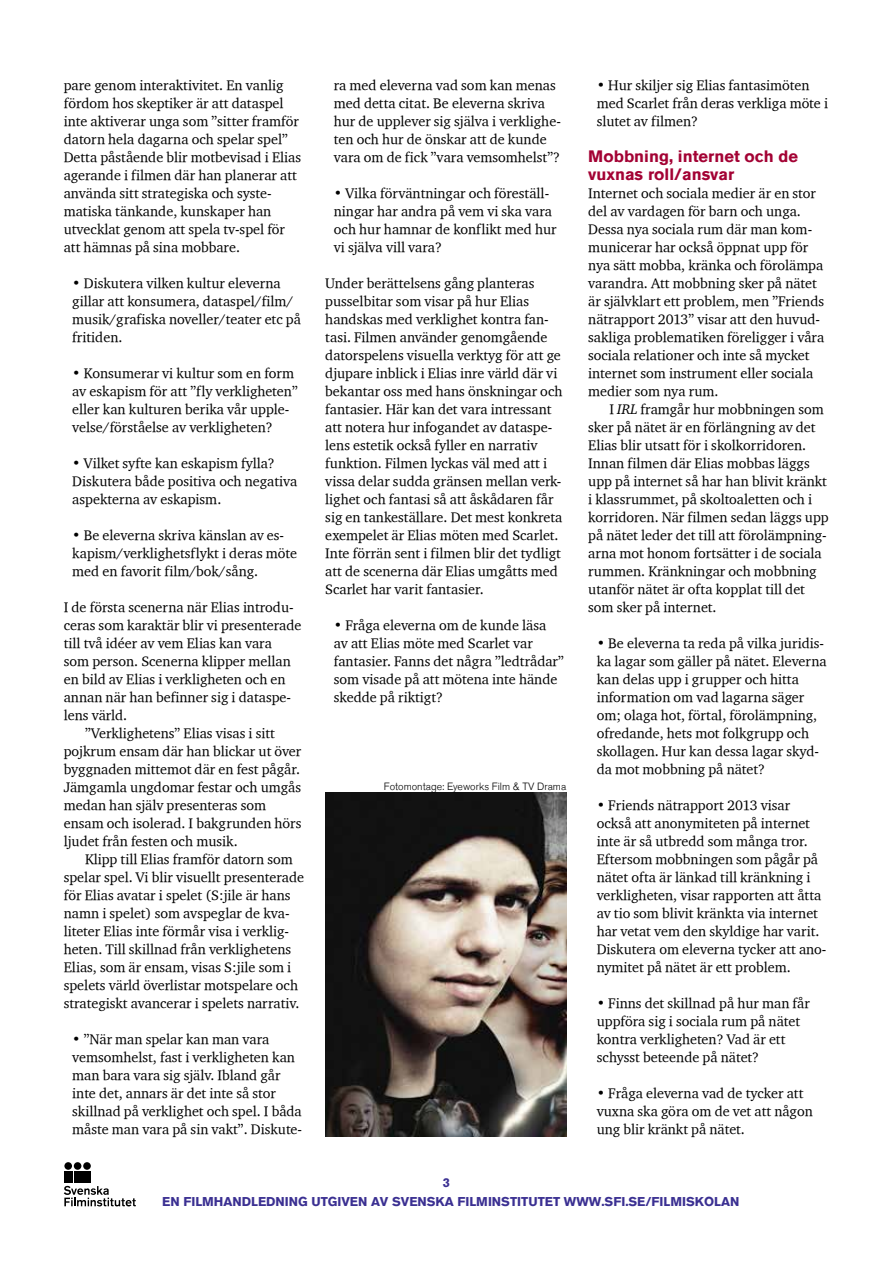
<style>
.page{position:relative;width:893px;height:1263px;background:#fff}
.page>*{position:absolute;margin:0;border:0;box-sizing:border-box;transform-origin:0 0}
.t1{font:700 16.5px/18px "Akzidenz Grotesk BQ";color:#a30234}
.t2{font:14.25px/18px "Charter ITCTT";color:#000}
.t3{font:700 12.75px/19.2px "Akzidenz Grotesk BQ";color:#3b3092}
.t4{font:300 10.5px "Akzidenz Grotesk BQ";color:#000}
.s1{font-family:"Charter ITCTT Italic"}
</style>
<div class="page">
<img style="left:325px;top:792px;width:241px;height:344px">
<svg style="left:64px;top:1186px;width:72px;height:20px"></svg>
<div style="left:64px;top:1171px;width:8px;height:12px;background:#000"></div>
<div style="left:74px;top:1171px;width:16px;height:12px;background:#000"></div>
<div style="left:64px;top:1162px;width:8px;height:8px;background:#000;border-radius:50%"></div>
<div style="left:74px;top:1162px;width:7px;height:8px;background:#000;border-radius:50%"></div>
<div style="left:83px;top:1162px;width:8px;height:8px;background:#000;border-radius:50%"></div>
<p class="t2" style="left:64px;top:76px;width:239px">pare genom interaktivitet. En vanlig fördom hos skeptiker är att dataspel inte aktiverar unga som ”sitter framför datorn hela dagarna och spelar spel” Detta påstående blir motbevisad i Elias agerande i filmen där han planerar att använda sitt strategiska och syste&shy;matiska tänkande, kunskaper han utvecklat genom att spela tv-spel för att hämnas på sina mobbare.</p>
<p class="t2" style="left:72px;top:274px;width:230px">• Diskutera vilken kultur eleverna gillar att konsumera, dataspel/film/ musik/grafiska noveller/teater etc på fritiden.</p>
<p class="t2" style="left:72px;top:364px;width:227px">• Konsumerar vi kultur som en form av eskapism för att ”fly verkligheten” eller kan kulturen berika vår upple&shy;velse/förståelse av verkligheten?</p>
<p class="t2" style="left:72px;top:454px;width:227px">• Vilket syfte kan eskapism fylla?<br>Diskutera både positiva och negativa aspekterna av eskapism.</p>
<p class="t2" style="left:72px;top:526px;width:226px">• Be eleverna skriva känslan av es&shy;kapism/verklighetsflykt i deras möte med en favorit film/bok/sång.</p>
<p class="t2" style="left:64px;top:598px;width:231px">I de första scenerna när Elias introdu-</p>
<p class="t2" style="left:64px;top:616px;width:239px">ceras som karaktär blir vi presenterade</p>
<p class="t2" style="left:64px;top:634px;width:210px">till två idéer av vem Elias kan vara</p>
<p class="t2" style="left:64px;top:652px;width:229px">som person. Scenerna klipper mellan</p>
<p class="t2" style="left:64px;top:670px;width:223px">en bild av Elias i verkligheten och en</p>
<p class="t2" style="left:64px;top:688px;width:229px">annan när han befinner sig i dataspe-</p>
<p class="t2" style="left:64px;top:706px;width:65px">lens värld.</p>
<p class="t2" style="left:85px;top:724px;width:191px">”Verklighetens” Elias visas i sitt</p>
<p class="t2" style="left:64px;top:742px;width:239px">pojkrum ensam där han blickar ut över</p>
<p class="t2" style="left:64px;top:760px;width:238px">byggnaden mittemot där en fest pågår.</p>
<p class="t2" style="left:64px;top:778px;width:239px">Jämgamla ungdomar festar och umgås</p>
<p class="t2" style="left:64px;top:796px;width:204px">medan han själv presenteras som</p>
<p class="t2" style="left:64px;top:814px;width:239px">ensam och isolerad. I bakgrunden hörs</p>
<p class="t2" style="left:64px;top:832px;width:175px">ljudet från festen och musik.</p>
<p class="t2" style="left:85px;top:850px;width:209px">Klipp till Elias framför datorn som</p>
<p class="t2" style="left:64px;top:868px;width:242px">spelar spel. Vi blir visuellt presenterade</p>
<p class="t2" style="left:64px;top:886px;width:228px">för Elias avatar i spelet (S:jile är hans</p>
<p class="t2" style="left:64px;top:904px;width:227px">namn i spelet) som avspeglar de kva-</p>
<p class="t2" style="left:64px;top:922px;width:227px">liteter Elias inte förmår visa i verklig-</p>
<p class="t2" style="left:64px;top:940px;width:229px">heten. Till skillnad från verklighetens</p>
<p class="t2" style="left:64px;top:958px;width:229px">Elias, som är ensam, visas S:jile som i</p>
<p class="t2" style="left:64px;top:976px;width:236px">spelets värld överlistar motspelare och</p>
<p class="t2" style="left:64px;top:994px;width:237px">strategiskt avancerar i spelets narrativ.</p>
<p class="t2" style="left:72px;top:1030px;width:231px">• ”När man spelar kan man vara vemsomhelst, fast i verkligheten kan man bara vara sig själv. Ibland går inte det, annars är det inte så stor skillnad på verklighet och spel. I båda måste man vara på sin vakt”. Diskute-</p>
<p class="t2" style="left:334px;top:76px;width:229px">ra med eleverna vad som kan menas med detta citat. Be eleverna skriva hur de upplever sig själva i verklighe&shy;ten och hur de önskar att de kunde vara om de fick ”vara vemsomhelst”?</p>
<p class="t2" style="left:334px;top:184px;width:224px">• Vilka förväntningar och föreställ&shy;ningar har andra på vem vi ska vara och hur hamnar de konflikt med hur vi själva vill vara?</p>
<p class="t2" style="left:325px;top:274px;width:239px">Under berättelsens gång planteras pusselbitar som visar på hur Elias handskas med verklighet kontra fan&shy;tasi. Filmen använder genomgående datorspelens visuella verktyg för att ge djupare inblick i Elias inre värld där vi bekantar oss med hans önskningar och fantasier. Här kan det vara intressant att notera hur infogandet av dataspe&shy;lens estetik också fyller en narrativ funktion. Filmen lyckas väl med att i vissa delar sudda gränsen mellan verk&shy;lighet och fantasi så att åskådaren får sig en tankeställare. Det mest konkreta exempelet är Elias möten med Scarlet.<br>Inte förrän sent i filmen blir det tydligt att de scenerna där Elias umgåtts med Scarlet har varit fantasier.</p>
<p class="t2" style="left:334px;top:616px;width:231px">• Fråga eleverna om de kunde läsa av att Elias möte med Scarlet var fantasier. Fanns det några ”ledtrådar” som visade på att mötena inte hände skedde på riktigt?</p>
<p class="t4" style="left:384px;top:780px;width:184px">Fotomontage: Eyeworks Film &amp; TV Drama</p>
<p class="t2" style="left:597px;top:76px;width:233px">• Hur skiljer sig Elias fantasimöten med Scarlet från deras verkliga möte i slutet av filmen?</p>
<p class="t1" style="left:588px;top:147px;width:211px">Mobbning, internet och de vuxnas roll/ansvar</p>
<p class="t2" style="left:588px;top:184px;width:238px">Internet och sociala medier är en stor del av vardagen för barn och unga.<br>Dessa nya sociala rum där man kom&shy;municerar har också öppnat upp för nya sätt mobba, kränka och förolämpa varandra. Att mobbning sker på nätet är självklart ett problem, men ”Friends nätrapport 2013” visar att den huvud&shy;sakliga problematiken föreligger i våra sociala relationer och inte så mycket internet som instrument eller sociala medier som nya rum.</p>
<p class="t2" style="left:588px;top:400px;width:242px;text-indent:21px">I <span class="s1">IRL</span> framgår hur mobbningen som sker på nätet är en förlängning av det Elias blir utsatt för i skolkorridoren.<br>Innan filmen där Elias mobbas läggs upp på internet så har han blivit kränkt i klassrummet, på skoltoaletten och i korridoren. När filmen sedan läggs upp på nätet leder det till att förolämpning&shy;arna mot honom fortsätter i de sociala rummen. Kränkningar och mobbning utanför nätet är ofta kopplat till det som sker på internet.</p>
<p class="t2" style="left:597px;top:634px;width:231px">• Be eleverna ta reda på vilka juridis&shy;ka lagar som gäller på nätet. Eleverna kan delas upp i grupper och hitta information om vad lagarna säger om; olaga hot, förtal, förolämpning, ofredande, hets mot folkgrupp och skollagen. Hur kan dessa lagar skyd&shy;da mot mobbning på nätet?</p>
<p class="t2" style="left:597px;top:796px;width:231px">• Friends nätrapport 2013 visar också att anonymiteten på internet inte är så utbredd som många tror.<br>Eftersom mobbningen som pågår på nätet ofta är länkad till kränkning i verkligheten, visar rapporten att åtta av tio som blivit kränkta via internet har vetat vem den skyldige har varit.<br>Diskutera om eleverna tycker att ano&shy;nymitet på nätet är ett problem.</p>
<p class="t2" style="left:597px;top:994px;width:215px">• Finns det skillnad på hur man får uppföra sig i sociala rum på nätet kontra verkligheten? Vad är ett schysst beteende på nätet?</p>
<p class="t2" style="left:597px;top:1084px;width:218px">• Fråga eleverna vad de tycker att vuxna ska göra om de vet att någon ung blir kränkt på nätet.</p>
<p class="t3" style="left:162px;top:1173px;width:579px;text-indent:281px">3<br>EN FILMHANDLEDNING UTGIVEN AV SVENSKA FILMINSTITUTET WWW.SFI.SE/FILMISKOLAN</p>
</div>
